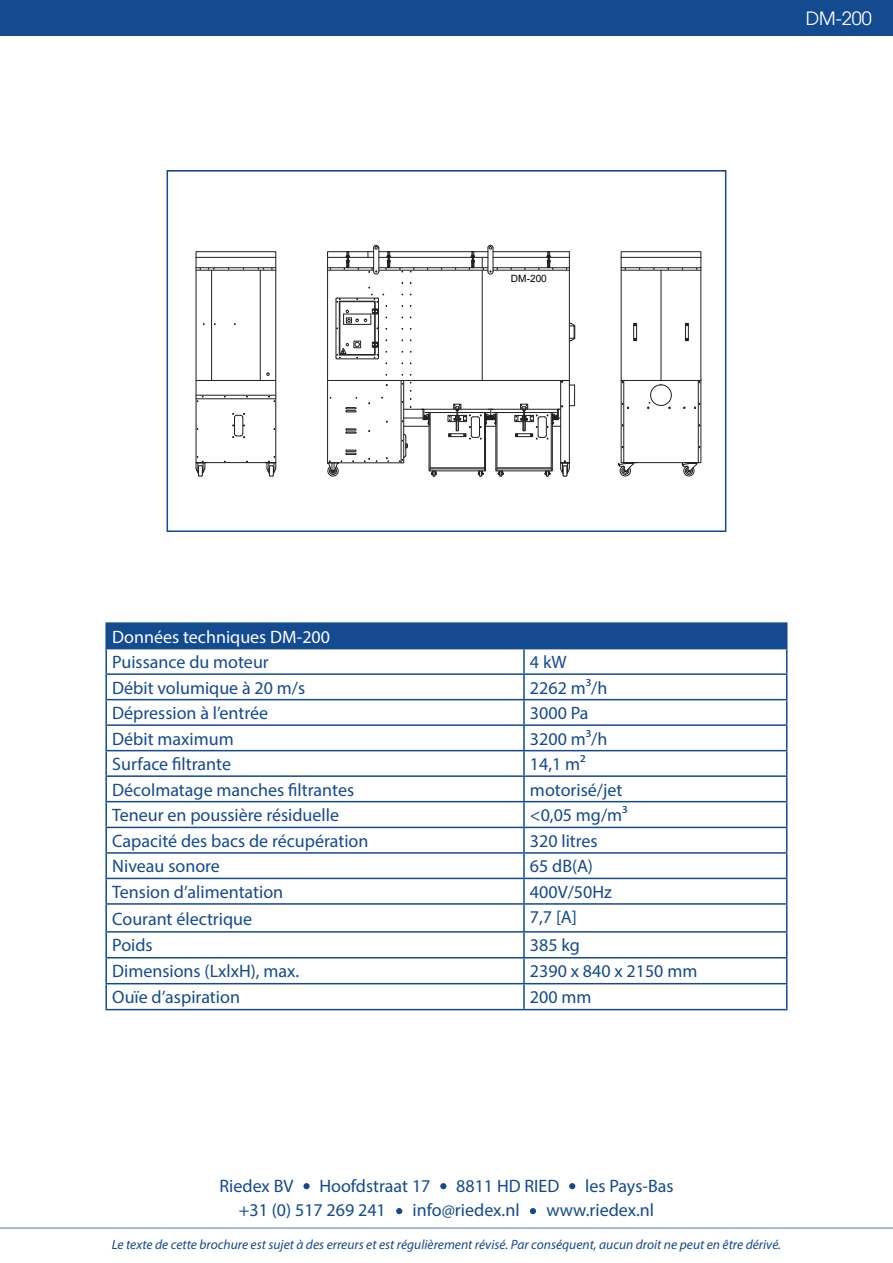
<style>
.page{position:relative;width:893px;height:1263px;background:#fff}
.page>*{position:absolute;margin:0;border:0;box-sizing:border-box;transform-origin:0 0}
.t1{font:18px "Myriad Pro";color:#134a90}
.t2{font:18px "Myriad Pro";color:#fff}
.t3{font:18px "Avant Garde";color:#fff}
.t4{font:italic 13.5px "Myriad Pro";color:#134a90}
.t5{font:10.05px "Arial";color:#000}
</style>
<div class="page">
<hr style="left:0;top:1227px;width:893px;height:2px;background:#134a90">
<div style="left:106px;top:623px;width:681px;height:26px;background:#134a90"></div>
<svg style="left:107px;top:649px;width:679px;height:360px"></svg>
<hr style="left:105px;top:622px;width:419px;height:2px;background:#134a90">
<hr style="left:105px;top:624px;width:2px;height:24px;background:#134a90">
<hr style="left:524px;top:622px;width:263px;height:2px;background:#134a90">
<hr style="left:105px;top:648px;width:419px;height:1px;background:#134a90">
<hr style="left:105px;top:649px;width:2px;height:24px;background:#134a90">
<hr style="left:523px;top:649px;width:2px;height:24px;background:#134a90">
<hr style="left:105px;top:673px;width:419px;height:2px;background:#134a90">
<hr style="left:105px;top:675px;width:2px;height:24px;background:#134a90">
<hr style="left:524px;top:673px;width:263px;height:2px;background:#134a90">
<hr style="left:523px;top:675px;width:2px;height:24px;background:#134a90">
<hr style="left:105px;top:699px;width:419px;height:1px;background:#134a90">
<hr style="left:105px;top:700px;width:2px;height:24px;background:#134a90">
<hr style="left:524px;top:699px;width:263px;height:1px;background:#134a90">
<hr style="left:523px;top:700px;width:2px;height:24px;background:#134a90">
<hr style="left:105px;top:724px;width:419px;height:2px;background:#134a90">
<hr style="left:105px;top:726px;width:2px;height:24px;background:#134a90">
<hr style="left:524px;top:724px;width:263px;height:2px;background:#134a90">
<hr style="left:523px;top:726px;width:2px;height:24px;background:#134a90">
<hr style="left:105px;top:750px;width:419px;height:1px;background:#134a90">
<hr style="left:105px;top:751px;width:2px;height:24px;background:#134a90">
<hr style="left:524px;top:750px;width:263px;height:1px;background:#134a90">
<hr style="left:523px;top:751px;width:2px;height:24px;background:#134a90">
<hr style="left:105px;top:775px;width:419px;height:2px;background:#134a90">
<hr style="left:105px;top:777px;width:2px;height:24px;background:#134a90">
<hr style="left:524px;top:775px;width:263px;height:2px;background:#134a90">
<hr style="left:523px;top:777px;width:2px;height:24px;background:#134a90">
<hr style="left:105px;top:801px;width:419px;height:1px;background:#134a90">
<hr style="left:105px;top:802px;width:2px;height:25px;background:#134a90">
<hr style="left:524px;top:801px;width:263px;height:1px;background:#134a90">
<hr style="left:523px;top:802px;width:2px;height:25px;background:#134a90">
<hr style="left:105px;top:827px;width:419px;height:1px;background:#134a90">
<hr style="left:105px;top:828px;width:2px;height:24px;background:#134a90">
<hr style="left:524px;top:827px;width:263px;height:1px;background:#134a90">
<hr style="left:523px;top:828px;width:2px;height:24px;background:#134a90">
<hr style="left:105px;top:852px;width:419px;height:2px;background:#134a90">
<hr style="left:105px;top:854px;width:2px;height:24px;background:#134a90">
<hr style="left:524px;top:852px;width:263px;height:2px;background:#134a90">
<hr style="left:523px;top:854px;width:2px;height:24px;background:#134a90">
<hr style="left:105px;top:878px;width:419px;height:1px;background:#134a90">
<hr style="left:105px;top:879px;width:2px;height:24px;background:#134a90">
<hr style="left:524px;top:878px;width:263px;height:1px;background:#134a90">
<hr style="left:523px;top:879px;width:2px;height:24px;background:#134a90">
<hr style="left:105px;top:903px;width:419px;height:2px;background:#134a90">
<hr style="left:105px;top:905px;width:2px;height:26px;background:#134a90">
<hr style="left:524px;top:903px;width:263px;height:2px;background:#134a90">
<hr style="left:523px;top:905px;width:2px;height:26px;background:#134a90">
<hr style="left:105px;top:931px;width:419px;height:1px;background:#134a90">
<hr style="left:105px;top:932px;width:2px;height:25px;background:#134a90">
<hr style="left:524px;top:931px;width:263px;height:1px;background:#134a90">
<hr style="left:523px;top:932px;width:2px;height:25px;background:#134a90">
<hr style="left:105px;top:957px;width:419px;height:1px;background:#134a90">
<hr style="left:105px;top:958px;width:2px;height:25px;background:#134a90">
<hr style="left:524px;top:957px;width:263px;height:1px;background:#134a90">
<hr style="left:523px;top:958px;width:2px;height:25px;background:#134a90">
<hr style="left:105px;top:983px;width:419px;height:1px;background:#134a90">
<hr style="left:105px;top:984px;width:2px;height:25px;background:#134a90">
<hr style="left:524px;top:983px;width:263px;height:1px;background:#134a90">
<hr style="left:523px;top:984px;width:2px;height:25px;background:#134a90">
<svg style="left:786px;top:649px;width:1px;height:360px"></svg>
<hr style="left:105px;top:1009px;width:419px;height:1px;background:#134a90">
<hr style="left:524px;top:1009px;width:263px;height:1px;background:#134a90">
<svg style="left:195px;top:244px;width:507px;height:233px"></svg>
<div style="left:167px;top:170px;width:559px;height:362px;border:2px solid #134a90"></div>
<div style="left:0;top:0;width:893px;height:36px;background:#134a90"></div>
<svg style="left:440px;top:1183px;width:6px;height:6px"></svg>
<svg style="left:569px;top:1183px;width:6px;height:6px"></svg>
<div style="left:303px;top:1183px;width:7px;height:6px;background:#134a90;border-radius:50%"></div>
<svg style="left:530px;top:1208px;width:6px;height:6px"></svg>
<svg style="left:396px;top:1208px;width:6px;height:6px"></svg>
<p class="t5" style="left:511px;top:271px;width:37px">DM-200</p>
<p class="t3" style="left:806px;top:7px;width:67px">DM-200</p>
<p class="t2" style="left:112px;top:625px;width:219px">Données techniques DM-200</p>
<p class="t1" style="left:112px;top:651px;width:158px">Puissance du moteur</p>
<p class="t1" style="left:530px;top:651px;width:38px">4 kW</p>
<p class="t1" style="left:112px;top:676px;width:195px">Débit volumique à 20 m/s</p>
<p class="t1" style="left:530px;top:676px;width:79px">2262 m3/h</p>
<p class="t1" style="left:112px;top:702px;width:158px">Dépression à l’entrée</p>
<p class="t1" style="left:530px;top:702px;width:60px">3000 Pa</p>
<p class="t1" style="left:112px;top:727px;width:123px">Débit maximum</p>
<p class="t1" style="left:530px;top:727px;width:79px">3200 m3/h</p>
<p class="t1" style="left:112px;top:753px;width:120px">Surface filtrante</p>
<p class="t1" style="left:530px;top:753px;width:57px">14,1 m2</p>
<p class="t1" style="left:112px;top:778px;width:244px">Décolmatage manches filtrantes</p>
<p class="t1" style="left:530px;top:778px;width:94px">motorisé/jet</p>
<p class="t1" style="left:112px;top:804px;width:228px">Teneur en poussière résiduelle</p>
<p class="t1" style="left:530px;top:804px;width:99px">&lt;0,05 mg/m³</p>
<p class="t1" style="left:112px;top:830px;width:258px">Capacité des bacs de récupération</p>
<p class="t1" style="left:530px;top:830px;width:69px">320 litres</p>
<p class="t1" style="left:112px;top:855px;width:109px">Niveau sonore</p>
<p class="t1" style="left:530px;top:855px;width:65px">65 dB(A)</p>
<p class="t1" style="left:112px;top:881px;width:173px">Tension d’alimentation</p>
<p class="t1" style="left:530px;top:881px;width:84px">400V/50Hz</p>
<p class="t1" style="left:112px;top:907px;width:141px">Courant électrique</p>
<p class="t1" style="left:530px;top:906px;width:48px">7,7 [A]</p>
<p class="t1" style="left:112px;top:934px;width:42px">Poids</p>
<p class="t1" style="left:530px;top:934px;width:52px">385 kg</p>
<p class="t1" style="left:112px;top:960px;width:189px">Dimensions (LxlxH), max.</p>
<p class="t1" style="left:530px;top:960px;width:169px">2390 x 840 x 2150 mm</p>
<p class="t1" style="left:112px;top:986px;width:129px">Ouïe d’aspiration</p>
<p class="t1" style="left:530px;top:986px;width:63px">200 mm</p>
<p class="t1" style="left:219px;top:1175px;width:76px">Riedex BV</p>
<p class="t1" style="left:319px;top:1175px;width:113px">Hoofdstraat 17</p>
<p class="t1" style="left:456px;top:1175px;width:105px">8811 HD RIED</p>
<p class="t1" style="left:585px;top:1175px;width:90px">les Pays-Bas</p>
<p class="t1" style="left:239px;top:1198px;width:149px">+31 (0) 517 269 241</p>
<p class="t1" style="left:413px;top:1198px;width:108px">info@riedex.nl</p>
<p class="t1" style="left:546px;top:1198px;width:109px">www.riedex.nl</p>
<p class="t4" style="left:112px;top:1236px;width:671px">Le texte de cette brochure est sujet à des erreurs et est régulièrement révisé. Par conséquent, aucun droit ne peut en être dérivé.</p>
</div>
